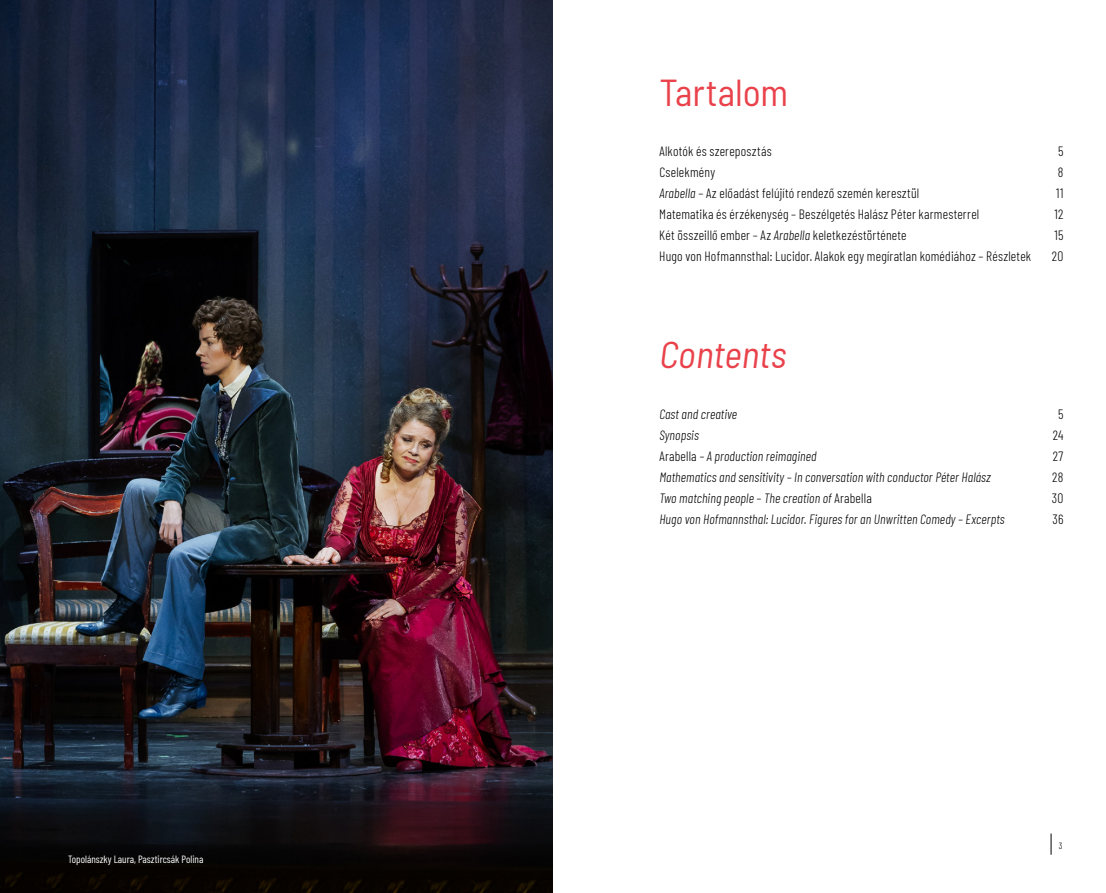
<style>
.page{position:relative;width:1106px;height:893px;background:#fff}
.page>*{position:absolute;margin:0;border:0;box-sizing:border-box;transform-origin:0 0}
.t1{font:semi-condensed 37.5px "Barlow";color:#e9424b}
.t2{font:italic semi-condensed 37.5px "Barlow";letter-spacing:-.005em;color:#e9424b}
.t3{font:300 13.5px "Barlow Condensed";letter-spacing:.015em;color:#000}
.t4{font:italic 300 13.5px "Barlow Condensed";letter-spacing:.01em;color:#000}
.t5{font:10.5px "Barlow Condensed";color:#fff}
.t6{font:300 9px "Barlow Condensed";color:#000}
.s1{font-style:italic}
.s2{font-style:normal}
</style>
<div class="page">
<svg style="left:1050px;top:833px;width:1px;height:22px"></svg>
<img style="left:0;top:0;width:553px;height:893px">
<p class="t5" style="left:68px;top:852px;width:137px">Topolánszky Laura, Pasztircsák Polina</p>
<h1 class="t1" style="left:659px;top:65px;width:130px">Tartalom</h1>
<p class="t3" style="left:659px;top:142px;width:114px">Alkotók és szereposztás</p>
<p class="t3" style="left:1058px;top:142px;width:7px">5</p>
<p class="t3" style="left:659px;top:163px;width:57px">Cselekmény</p>
<p class="t3" style="left:1057px;top:163px;width:7px">8</p>
<p class="t3" style="left:659px;top:184px;width:261px"><span class="s1">Arabella</span> – Az előadást felújító rendező szemén keresztül</p>
<p class="t3" style="left:1056px;top:184px;width:9px">11</p>
<p class="t3" style="left:659px;top:205px;width:321px">Matematika és érzékenység – Beszélgetés Halász Péter karmesterrel</p>
<p class="t3" style="left:1054px;top:205px;width:10px">12</p>
<p class="t3" style="left:659px;top:226px;width:249px">Két összeillő ember – Az <span class="s1">Arabella</span> keletkezéstörténete</p>
<p class="t3" style="left:1054px;top:226px;width:10px">15</p>
<p class="t3" style="left:659px;top:247px;width:373px">Hugo von Hofmannsthal: Lucidor. Alakok egy megíratlan komédiához – Részletek</p>
<p class="t3" style="left:1051px;top:247px;width:13px">20</p>
<h1 class="t2" style="left:659px;top:328px;width:128px">Contents</h1>
<p class="t4" style="left:659px;top:404px;width:79px">Cast and creative</p>
<p class="t3" style="left:1058px;top:404px;width:7px">5</p>
<p class="t4" style="left:659px;top:425px;width:41px">Synopsis</p>
<p class="t3" style="left:1052px;top:425px;width:12px">24</p>
<p class="t4" style="left:659px;top:446px;width:159px"><span class="s2">Arabella</span> – A production reimagined</p>
<p class="t3" style="left:1052px;top:446px;width:12px">27</p>
<p class="t4" style="left:659px;top:467px;width:333px">Mathematics and sensitivity – In conversation with conductor Péter Halász</p>
<p class="t3" style="left:1052px;top:467px;width:13px">28</p>
<p class="t4" style="left:659px;top:488px;width:214px">Two matching people – The creation of <span class="s2">Arabella</span></p>
<p class="t3" style="left:1051px;top:488px;width:13px">30</p>
<p class="t4" style="left:659px;top:509px;width:347px">Hugo von Hofmannsthal: Lucidor. Figures for an Unwritten Comedy – Excerpts</p>
<p class="t3" style="left:1052px;top:509px;width:13px">36</p>
<p class="t6" style="left:1058px;top:839px;width:5px">3</p>
</div>
